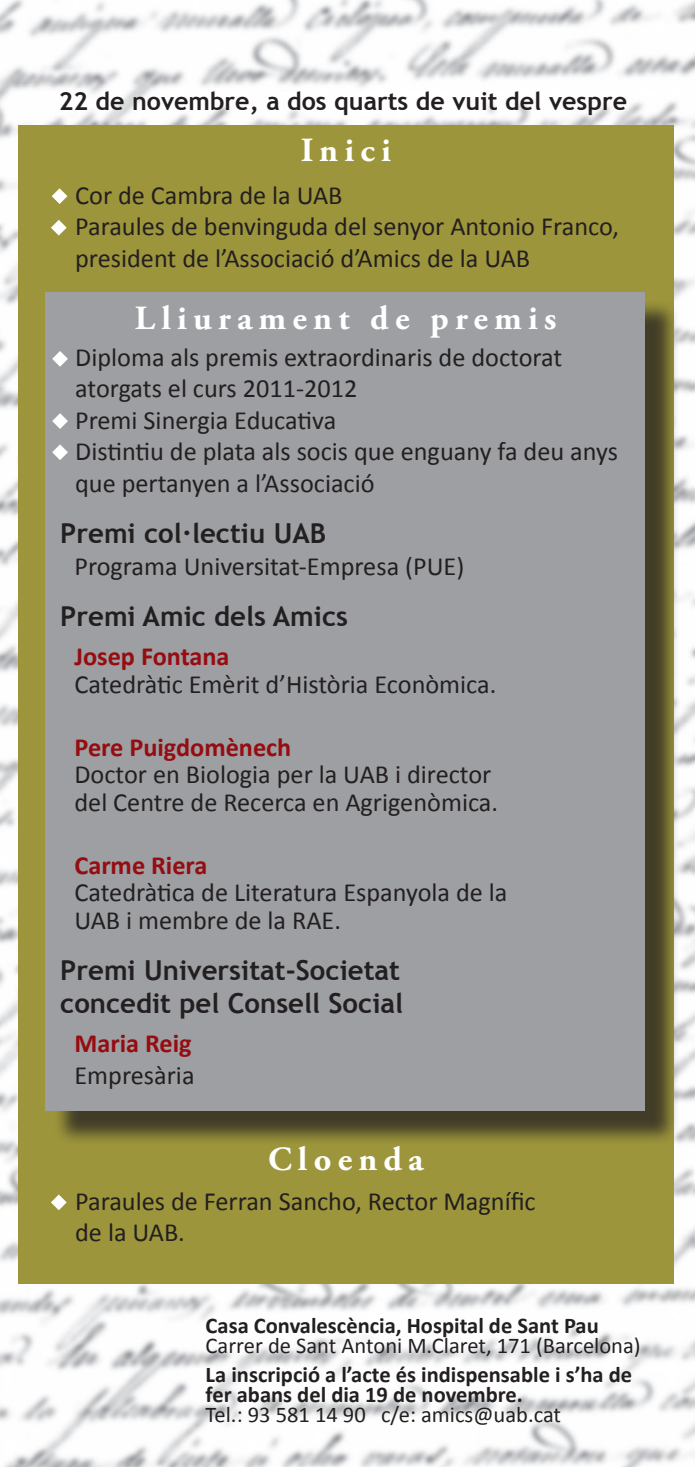
<style>
.page{position:relative;width:695px;height:1467px;background:#fff}
.page>*{position:absolute;margin:0;border:0;box-sizing:border-box;transform-origin:0 0}
.t1{font:700 33.75px "Adobe Garamond Pro";letter-spacing:.18em;color:#fff}
.t2{font:700 27.5px "Trebuchet MS";color:#231f20}
.t3{font:26.25px/31.5px "Calibri";color:#231f20}
.t4{font:700 26.25px "Calibri";color:#950c11}
.t5{font:700 25px "Trebuchet MS";color:#231f20}
.t6{font:700 22.5px/20px "Calibri";color:#231f20}
.t7{font:22.5px "Calibri";color:#231f20}
</style>
<div class="page">
<img style="left:0;top:1122px;width:694px;height:345px">
<img style="left:0;top:0;width:694px;height:1112px">
<div style="left:18px;top:125px;width:655px;height:1159px;background:#9c953b"></div>
<div style="left:53px;top:299px;width:626px;height:847px;background:#231f20;opacity:.75"></div>
<div style="left:45px;top:292px;width:599px;height:819px;background:#9d9fa2"></div>
<svg style="left:52px;top:351px;width:16px;height:16px"></svg>
<svg style="left:52px;top:413px;width:16px;height:16px"></svg>
<svg style="left:52px;top:444px;width:16px;height:16px"></svg>
<svg style="left:52px;top:188px;width:15px;height:16px"></svg>
<svg style="left:51px;top:220px;width:16px;height:16px"></svg>
<svg style="left:51px;top:1194px;width:16px;height:16px"></svg>
<p class="t5" style="left:59px;top:85px;width:569px">22 de novembre, a dos quarts de vuit del vespre</p>
<p class="t1" style="left:300px;top:131px;width:92px">Inici</p>
<p class="t3" style="left:75px;top:179px;width:269px">Cor de Cambra de la UAB</p>
<p class="t3" style="left:75px;top:211px;width:545px">Paraules de benvinguda del senyor Antonio Franco,</p>
<p class="t3" style="left:75px;top:242px;width:456px">president de l’Associació d’Amics de la UAB</p>
<p class="t1" style="left:135px;top:299px;width:423px">Lliurament de premis</p>
<p class="t3" style="left:75px;top:341px;width:488px">Diploma als premis extraordinaris de doctorat atorgats el curs 2011-2012</p>
<p class="t3" style="left:75px;top:404px;width:262px">Premi Sinergia Educativa</p>
<p class="t3" style="left:75px;top:436px;width:544px">Distintiu de plata als socis que enguany fa deu anys que pertanyen a l’Associació</p>
<p class="t2" style="left:60px;top:516px;width:267px">Premi col·lectiu UAB</p>
<p class="t3" style="left:74px;top:550px;width:391px">Programa Universitat-Empresa (PUE)</p>
<p class="t2" style="left:60px;top:599px;width:289px">Premi Amic dels Amics</p>
<p class="t4" style="left:74px;top:640px;width:157px">Josep Fontana</p>
<p class="t3" style="left:74px;top:668px;width:423px">Catedràtic Emèrit d’Història Econòmica.</p>
<p class="t4" style="left:74px;top:730px;width:218px">Pere Puigdomènech</p>
<p class="t3" style="left:74px;top:761px;width:425px;line-height:27.5px">Doctor en Biologia per la UAB i director del Centre de Recerca en Agrigenòmica.</p>
<p class="t4" style="left:74px;top:848px;width:134px">Carme Riera</p>
<p class="t3" style="left:74px;top:879px;width:434px;line-height:27.5px">Catedràtica de Literatura Espanyola de la<br>UAB i membre de la RAE.</p>
<p class="t2" style="left:60px;top:953px;width:341px">Premi Universitat-Societat</p>
<p class="t2" style="left:60px;top:986px;width:344px">concedit pel Consell Social</p>
<p class="t4" style="left:74px;top:1026px;width:119px">Maria Reig</p>
<p class="t3" style="left:74px;top:1059px;width:122px">Empresària</p>
<p class="t1" style="left:268px;top:1140px;width:157px">Cloenda</p>
<p class="t3" style="left:75px;top:1185px;width:462px">Paraules de Ferran Sancho, Rector Magnífic de la UAB.</p>
<p class="t6" style="left:206px;top:1315px;width:394px">Casa Convalescència, Hospital de Sant Pau</p>
<p class="t7" style="left:206px;top:1331px;width:436px">Carrer de Sant Antoni M.Claret, 171 (Barcelona)</p>
<p class="t6" style="left:206px;top:1365px;width:428px">La inscripció a l’acte és indispensable i s’ha de fer abans del dia 19 de novembre.</p>
<p class="t7" style="left:206px;top:1401px;width:357px">Tel.: 93 581 14 90 c/e: amics@uab.cat</p>
</div>
